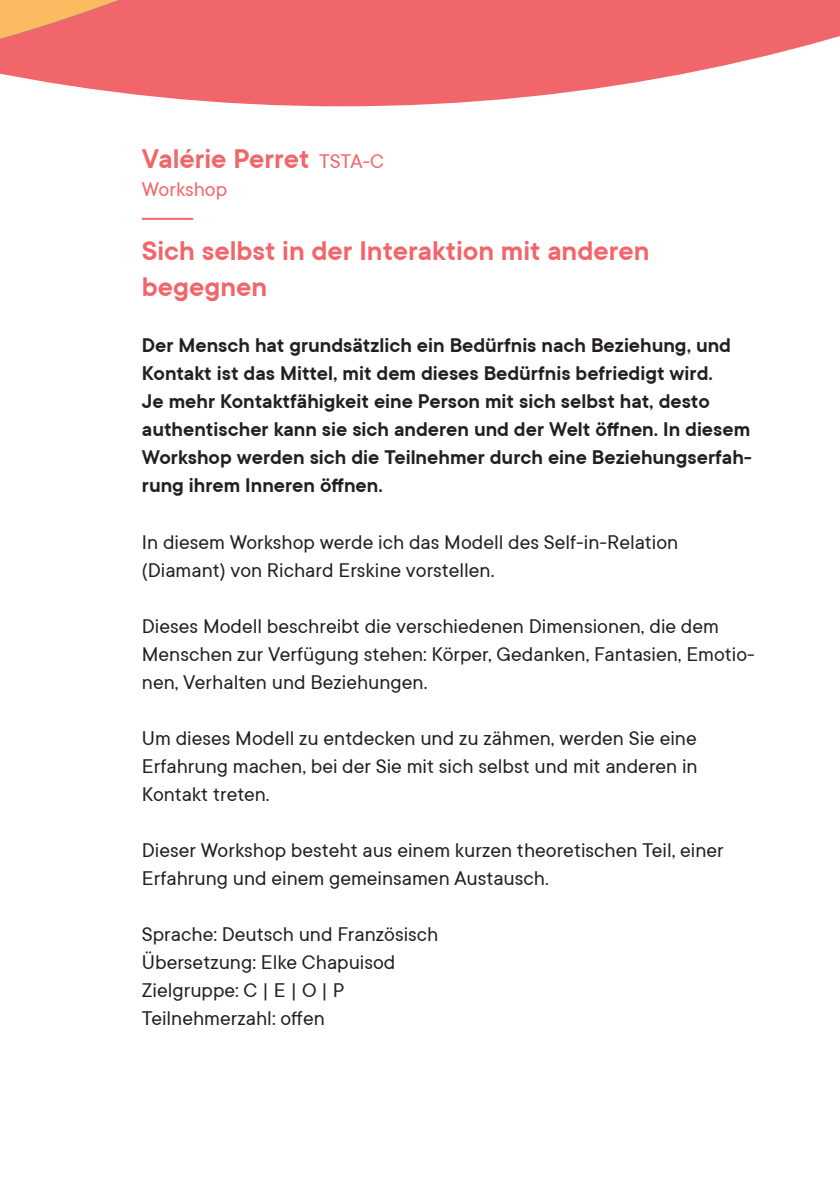
<style>
.page{position:relative;width:840px;height:1191px;background:#fff}
.page>*{position:absolute;margin:0;border:0;box-sizing:border-box;transform-origin:0 0}
.t1{font:600 30px/36px "TT Commons";color:#f1666a}
.t2{font:22px/28px "TT Commons";color:#231f20}
.t3{font:600 22px/28px "TT Commons";color:#231f20}
.t4{font:22px "TT Commons";color:#f1666a}
.s1{font-weight:400;font-size:22px}
</style>
<div class="page">
<hr style="left:142px;top:218px;width:51px;height:2px;background:#f1666a">
<svg style="left:0;top:58px;width:756px;height:49px;fill:#f1666a"></svg>
<div style="left:0;top:0;width:839px;height:58px;background:#f1666a"></div>
<h1 class="t1" style="left:142px;top:140px;width:243px">Valérie Perret <span class="s1">TSTA-C</span></h1>
<p class="t4" style="left:142px;top:176px;width:87px">Workshop</p>
<h1 class="t1" style="left:142px;top:232px;width:509px">Sich selbst in der Interaktion mit anderen begegnen</h1>
<p class="t3" style="left:142px;top:331px;width:611px">Der Mensch hat grundsätzlich ein Bedürfnis nach Beziehung, und Kontakt ist das Mittel, mit dem dieses Bedürfnis befriedigt wird.<br>Je mehr Kontaktfähigkeit eine Person mit sich selbst hat, desto authentischer kann sie sich anderen und der Welt öffnen. In diesem Workshop werden sich die Teilnehmer durch eine Beziehungserfah&shy;rung ihrem Inneren öffnen.</p>
<p class="t2" style="left:142px;top:527px;width:537px">In diesem Workshop werde ich das Modell des Self-in-Relation (Diamant) von Richard Erskine vorstellen.</p>
<p class="t2" style="left:142px;top:611px;width:614px">Dieses Modell beschreibt die verschiedenen Dimensionen, die dem<br>Menschen zur Verfügung stehen: Körper, Gedanken, Fantasien, Emotio&shy;nen, Verhalten und Beziehungen.</p>
<p class="t2" style="left:142px;top:723px;width:557px;text-align:justify">Um dieses Modell zu entdecken und zu zähmen, werden Sie eine Erfahrung machen, bei der Sie mit sich selbst und mit anderen in Kontakt treten.</p>
<p class="t2" style="left:142px;top:835px;width:583px">Dieser Workshop besteht aus einem kurzen theoretischen Teil, einer<br>Erfahrung und einem gemeinsamen Austausch.</p>
<p class="t2" style="left:142px;top:919px;width:298px">Sprache: Deutsch und Französisch<br>Übersetzung: Elke Chapuisod<br>Zielgruppe: C | E | O | P<br>Teilnehmerzahl: offen</p>
</div>
